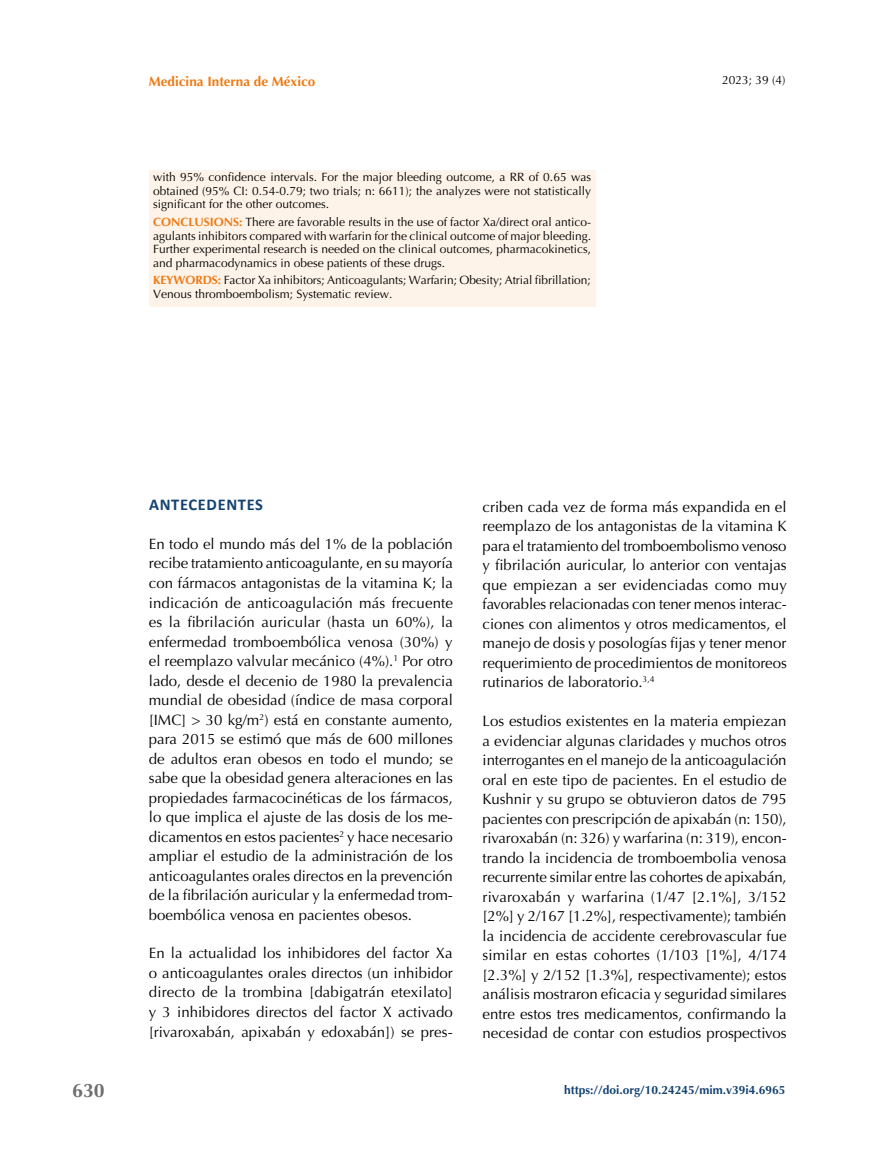
<style>
.page{position:relative;width:893px;height:1149px;background:#fff}
.page>*{position:absolute;margin:0;border:0;box-sizing:border-box;transform-origin:0 0}
.t1{font:700 19.5px "Optima";color:#706f6f}
.t2{font:700 16.5px "Calibri";letter-spacing:.04em;color:#144271}
.t3{font:15px/19.5px "Optima";color:#000;text-align:justify}
.t4{font:700 13.5px "Optima";color:#ef7a13}
.t5{font:12px/13.5px "Optima";color:#000;text-align:justify}
.t6{font:700 12px "Optima";color:#144271}
.s1{font-weight:700;color:#ef7a13}
</style>
<div class="page">
<div style="left:149px;top:170px;width:446px;height:136px;background:#fef3e9"></div>
<p class="t4" style="left:149px;top:73px;width:168px">Medicina Interna de México</p>
<p class="t5" style="left:722px;top:73px;width:65px">2023; 39 (4)</p>
<p class="t5" style="left:153px;top:170px;width:439px">with 95% confidence intervals. For the major bleeding outcome, a RR of 0.65 was obtained (95% CI: 0.54-0.79; two trials; n: 6611); the analyzes were not statistically significant for the other outcomes.</p>
<p class="t5" style="left:153px;top:215px;width:439px"><span class="s1">CONCLUSIONS:</span> There are favorable results in the use of factor Xa/direct oral antico&shy;agulants inhibitors compared with warfarin for the clinical outcome of major bleeding.<br>Further experimental research is needed on the clinical outcomes, pharmacokinetics, and pharmacodynamics in obese patients of these drugs.</p>
<p class="t5" style="left:153px;top:273px;width:439px"><span class="s1">KEYWORDS:</span> Factor Xa inhibitors; Anticoagulants; Warfarin; Obesity; Atrial fibrillation;<br>Venous thromboembolism; Systematic review.</p>
<h1 class="t1" style="left:72px;top:1079px;width:34px">630</h1>
<p class="t2" style="left:149px;top:494px;width:115px">ANTECEDENTES</p>
<p class="t3" style="left:149px;top:534px;width:306px">En todo el mundo más del 1% de la población recibe tratamiento anticoagulante, en su mayoría con fármacos antagonistas de la vitamina K; la indicación de anticoagulación más frecuente es la fibrilación auricular (hasta un 60%), la enfermedad tromboembólica venosa (30%) y el reemplazo valvular mecánico (4%).<sup>1</sup> Por otro lado, desde el decenio de 1980 la prevalencia mundial de obesidad (índice de masa corporal [IMC] &gt; 30 kg/m<sup>2</sup>) está en constante aumento, para 2015 se estimó que más de 600 millones de adultos eran obesos en todo el mundo; se sabe que la obesidad genera alteraciones en las propiedades farmacocinéticas de los fármacos, lo que implica el ajuste de las dosis de los me&shy;dicamentos en estos pacientes<sup>2</sup> y hace necesario ampliar el estudio de la administración de los anticoagulantes orales directos en la prevención de la fibrilación auricular y la enfermedad trom&shy;boembólica venosa en pacientes obesos.</p>
<p class="t3" style="left:149px;top:943px;width:306px">En la actualidad los inhibidores del factor Xa o anticoagulantes orales directos (un inhibidor directo de la trombina [dabigatrán etexilato] y 3 inhibidores directos del factor X activado [rivaroxabán, apixabán y edoxabán]) se pres-</p>
<p class="t3" style="left:483px;top:497px;width:306px">criben cada vez de forma más expandida en el reemplazo de los antagonistas de la vitamina K para el tratamiento del tromboembolismo venoso y fibrilación auricular, lo anterior con ventajas que empiezan a ser evidenciadas como muy favorables relacionadas con tener menos interac&shy;ciones con alimentos y otros medicamentos, el manejo de dosis y posologías fijas y tener menor requerimiento de procedimientos de monitoreos rutinarios de laboratorio.<sup>3,4</sup></p>
<p class="t3" style="left:483px;top:711px;width:306px">Los estudios existentes en la materia empiezan a evidenciar algunas claridades y muchos otros interrogantes en el manejo de la anticoagulación oral en este tipo de pacientes. En el estudio de Kushnir y su grupo se obtuvieron datos de 795 pacientes con prescripción de apixabán (n: 150), rivaroxabán (n: 326) y warfarina (n: 319), encon&shy;trando la incidencia de tromboembolia venosa recurrente similar entre las cohortes de apixabán, rivaroxabán y warfarina (1/47 [2.1%], 3/152 [2%] y 2/167 [1.2%], respectivamente); también la incidencia de accidente cerebrovascular fue similar en estas cohortes (1/103 [1%], 4/174 [2.3%] y 2/152 [1.3%], respectivamente); estos análisis mostraron eficacia y seguridad similares entre estos tres medicamentos, confirmando la necesidad de contar con estudios prospectivos</p>
<p class="t6" style="left:564px;top:1082px;width:223px">https://doi.org/10.24245/mim.v39i4.6965</p>
</div>
